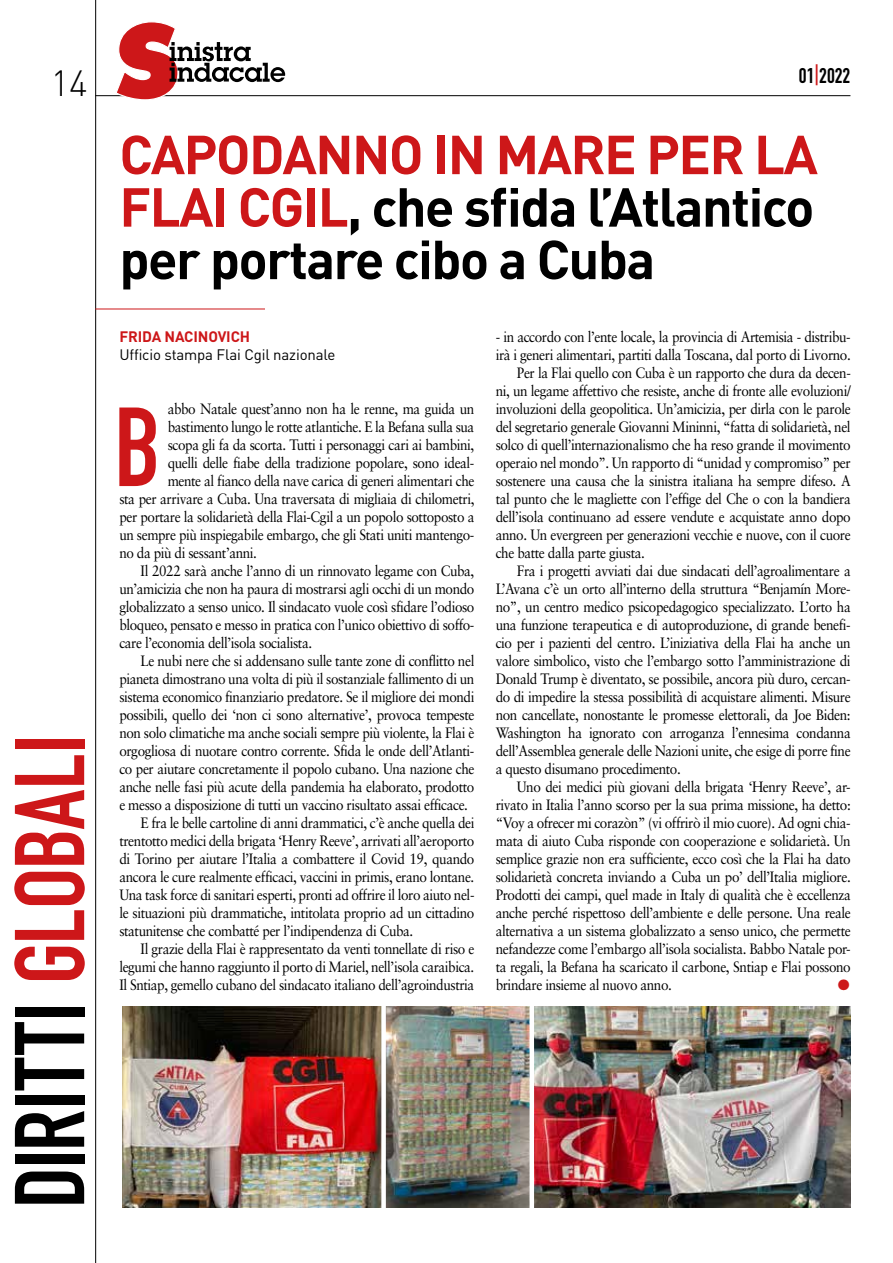
<style>
.page{position:relative;width:893px;height:1263px;background:#fff}
.page>*{position:absolute;margin:0;border:0;box-sizing:border-box;transform-origin:0 0}
.t1{font:110.25px "DIN Engschrift Std";color:#cd1719}
.t2{font:97.35px "DIN Engschrift Std";letter-spacing:-.005em;color:#000}
.t3{font:700 54px/52.5px "DIN";letter-spacing:-.03em;color:#000;text-align:justify}
.t4{font:300 36px "DIN";color:#000}
.t5{font:21px "DIN Engschrift Std";color:#000}
.t6{font:15px "Sabon";letter-spacing:-.03em;color:#000;scale:.9 1}
.t7{font:15px "DIN";letter-spacing:-.01em;color:#000}
.t8{font:700 15px "DIN";letter-spacing:-.01em;color:#cd1719}
.t9{font:15px "Zapf Dingbats";color:#cd1719}
.s1{color:#cd1719}
</style>
<div class="page">
<hr style="left:95px;top:95px;width:755px;height:1px;background:#000">
<svg style="left:115px;top:22px;width:170px;height:78px"></svg>
<hr style="left:95px;top:0;width:1px;height:1263px;background:#000">
<hr style="left:95px;top:309px;width:170px;height:1px;background:#cd1719">
<img style="left:122px;top:1007px;width:259px;height:200px">
<img style="left:386px;top:1007px;width:144px;height:200px">
<img style="left:534px;top:1007px;width:316px;height:200px">
<h3 class="t4" style="left:51px;top:61px;width:39px">14</h3>
<h2 class="t2" style="left:-7px;top:1208px;width:475px;rotate:-90deg">DIRITTI <span class="s1">GLOBALI</span></h2>
<h3 class="t5" style="left:799px;top:63px;width:53px">01<span class="s1">|</span>2022</h3>
<h3 class="t3" style="left:119px;top:126px;width:700px"><span class="s1">CAPODANNO IN MARE PER LA FLAI CGIL</span>, che sfida l’Atlantico per portare cibo a Cuba</h3>
<p class="t8" style="left:119px;top:327px;width:132px">FRIDA NACINOVICH</p>
<p class="t7" style="left:119px;top:345px;width:217px">Ufficio stampa Flai Cgil nazionale</p>
<h1 class="t1" style="left:114px;top:383px;width:48px">B</h1>
<p class="t6" style="left:168px;top:400px;width:342px">abbo Natale quest’anno non ha le renne, ma guida un</p>
<p class="t6" style="left:168px;top:418px;width:342px">bastimento lungo le rotte atlantiche. E la Befana sulla sua</p>
<p class="t6" style="left:168px;top:436px;width:342px">scopa gli fa da scorta. Tutti i personaggi cari ai bambini,</p>
<p class="t6" style="left:168px;top:454px;width:342px">quelli delle fiabe della tradizione popolare, sono ideal-</p>
<p class="t6" style="left:168px;top:472px;width:342px">mente al fianco della nave carica di generi alimentari che</p>
<p class="t6" style="left:119px;top:490px;width:396px">sta per arrivare a Cuba. Una traversata di migliaia di chilometri,</p>
<p class="t6" style="left:119px;top:508px;width:396px">per portare la solidarietà della Flai-Cgil a un popolo sottoposto a</p>
<p class="t6" style="left:119px;top:526px;width:396px">un sempre più inspiegabile embargo, che gli Stati uniti mantengo-</p>
<p class="t6" style="left:119px;top:544px;width:154px">no da più di sessant’anni.</p>
<p class="t6" style="left:141px;top:562px;width:372px">Il 2022 sarà anche l’anno di un rinnovato legame con Cuba,</p>
<p class="t6" style="left:119px;top:580px;width:396px">un’amicizia che non ha paura di mostrarsi agli occhi di un mondo</p>
<p class="t6" style="left:119px;top:598px;width:396px">globalizzato a senso unico. Il sindacato vuole così sfidare l’odioso</p>
<p class="t6" style="left:119px;top:616px;width:396px">bloqueo, pensato e messo in pratica con l’unico obiettivo di soffo-</p>
<p class="t6" style="left:119px;top:634px;width:216px">care l’economia dell’isola socialista.</p>
<p class="t6" style="left:141px;top:652px;width:372px">Le nubi nere che si addensano sulle tante zone di conflitto nel</p>
<p class="t6" style="left:119px;top:670px;width:396px">pianeta dimostrano una volta di più il sostanziale fallimento di un</p>
<p class="t6" style="left:119px;top:688px;width:396px">sistema economico finanziario predatore. Se il migliore dei mondi</p>
<p class="t6" style="left:119px;top:706px;width:396px">possibili, quello dei ‘non ci sono alternative’, provoca tempeste</p>
<p class="t6" style="left:119px;top:724px;width:396px">non solo climatiche ma anche sociali sempre più violente, la Flai è</p>
<p class="t6" style="left:119px;top:742px;width:396px">orgogliosa di nuotare contro corrente. Sfida le onde dell’Atlanti-</p>
<p class="t6" style="left:119px;top:760px;width:396px">co per aiutare concretamente il popolo cubano. Una nazione che</p>
<p class="t6" style="left:119px;top:778px;width:396px">anche nelle fasi più acute della pandemia ha elaborato, prodotto</p>
<p class="t6" style="left:119px;top:796px;width:389px">e messo a disposizione di tutti un vaccino risultato assai efficace.</p>
<p class="t6" style="left:141px;top:814px;width:372px">E fra le belle cartoline di anni drammatici, c’è anche quella dei</p>
<p class="t6" style="left:119px;top:832px;width:396px">trentotto medici della brigata ‘Henry Reeve’, arrivati all’aeroporto</p>
<p class="t6" style="left:119px;top:850px;width:396px">di Torino per aiutare l’Italia a combattere il Covid 19, quando</p>
<p class="t6" style="left:119px;top:868px;width:396px">ancora le cure realmente efficaci, vaccini in primis, erano lontane.</p>
<p class="t6" style="left:119px;top:886px;width:396px">Una task force di sanitari esperti, pronti ad offrire il loro aiuto nel-</p>
<p class="t6" style="left:119px;top:904px;width:396px">le situazioni più drammatiche, intitolata proprio ad un cittadino</p>
<p class="t6" style="left:119px;top:922px;width:328px">statunitense che combatté per l’indipendenza di Cuba.</p>
<p class="t6" style="left:141px;top:940px;width:372px">Il grazie della Flai è rappresentato da venti tonnellate di riso e</p>
<p class="t6" style="left:119px;top:958px;width:396px">legumi che hanno raggiunto il porto di Mariel, nell’isola caraibica.</p>
<p class="t6" style="left:119px;top:976px;width:396px">Il Sntiap, gemello cubano del sindacato italiano dell’agroindustria</p>
<p class="t6" style="left:496px;top:328px;width:396px">- in accordo con l’ente locale, la provincia di Artemisia - distribu-</p>
<p class="t6" style="left:496px;top:346px;width:396px">irà i generi alimentari, partiti dalla Toscana, dal porto di Livorno.</p>
<p class="t6" style="left:517px;top:364px;width:372px">Per la Flai quello con Cuba è un rapporto che dura da decen-</p>
<p class="t6" style="left:496px;top:382px;width:396px">ni, un legame affettivo che resiste, anche di fronte alle evoluzioni/</p>
<p class="t6" style="left:496px;top:400px;width:396px">involuzioni della geopolitica. Un’amicizia, per dirla con le parole</p>
<p class="t6" style="left:496px;top:418px;width:396px">del segretario generale Giovanni Mininni, “fatta di solidarietà, nel</p>
<p class="t6" style="left:496px;top:436px;width:396px">solco di quell’internazionalismo che ha reso grande il movimento</p>
<p class="t6" style="left:496px;top:454px;width:396px">operaio nel mondo”. Un rapporto di “unidad y compromiso” per</p>
<p class="t6" style="left:496px;top:472px;width:396px">sostenere una causa che la sinistra italiana ha sempre difeso. A</p>
<p class="t6" style="left:496px;top:490px;width:396px">tal punto che le magliette con l’effige del Che o con la bandiera</p>
<p class="t6" style="left:496px;top:508px;width:396px">dell’isola continuano ad essere vendute e acquistate anno dopo</p>
<p class="t6" style="left:496px;top:526px;width:396px">anno. Un evergreen per generazioni vecchie e nuove, con il cuore</p>
<p class="t6" style="left:496px;top:544px;width:167px">che batte dalla parte giusta.</p>
<p class="t6" style="left:517px;top:562px;width:372px">Fra i progetti avviati dai due sindacati dell’agroalimentare a</p>
<p class="t6" style="left:496px;top:580px;width:396px">L’Avana c’è un orto all’interno della struttura “Benjamín More-</p>
<p class="t6" style="left:496px;top:598px;width:396px">no”, un centro medico psicopedagogico specializzato. L’orto ha</p>
<p class="t6" style="left:496px;top:616px;width:396px">una funzione terapeutica e di autoproduzione, di grande benefi-</p>
<p class="t6" style="left:496px;top:634px;width:396px">cio per i pazienti del centro. L’iniziativa della Flai ha anche un</p>
<p class="t6" style="left:496px;top:652px;width:396px">valore simbolico, visto che l’embargo sotto l’amministrazione di</p>
<p class="t6" style="left:496px;top:670px;width:396px">Donald Trump è diventato, se possibile, ancora più duro, cercan-</p>
<p class="t6" style="left:496px;top:688px;width:396px">do di impedire la stessa possibilità di acquistare alimenti. Misure</p>
<p class="t6" style="left:496px;top:706px;width:396px">non cancellate, nonostante le promesse elettorali, da Joe Biden:</p>
<p class="t6" style="left:496px;top:724px;width:396px">Washington ha ignorato con arroganza l’ennesima condanna</p>
<p class="t6" style="left:496px;top:742px;width:396px">dell’Assemblea generale delle Nazioni unite, che esige di porre fine</p>
<p class="t6" style="left:496px;top:760px;width:207px">a questo disumano procedimento.</p>
<p class="t6" style="left:517px;top:778px;width:372px">Uno dei medici più giovani della brigata ‘Henry Reeve’, ar-</p>
<p class="t6" style="left:496px;top:796px;width:396px">rivato in Italia l’anno scorso per la sua prima missione, ha detto:</p>
<p class="t6" style="left:496px;top:814px;width:396px">“Voy a ofrecer mi corazòn” (vi offrirò il mio cuore). Ad ogni chia-</p>
<p class="t6" style="left:496px;top:832px;width:396px">mata di aiuto Cuba risponde con cooperazione e solidarietà. Un</p>
<p class="t6" style="left:496px;top:850px;width:396px">semplice grazie non era sufficiente, ecco così che la Flai ha dato</p>
<p class="t6" style="left:496px;top:868px;width:396px">solidarietà concreta inviando a Cuba un po’ dell’Italia migliore.</p>
<p class="t6" style="left:496px;top:886px;width:396px">Prodotti dei campi, quel made in Italy di qualità che è eccellenza</p>
<p class="t6" style="left:496px;top:904px;width:396px">anche perché rispettoso dell’ambiente e delle persone. Una reale</p>
<p class="t6" style="left:496px;top:922px;width:396px">alternativa a un sistema globalizzato a senso unico, che permette</p>
<p class="t6" style="left:496px;top:940px;width:396px">nefandezze come l’embargo all’isola socialista. Babbo Natale por-</p>
<p class="t6" style="left:496px;top:958px;width:396px">ta regali, la Befana ha scaricato il carbone, Sntiap e Flai possono</p>
<p class="t6" style="left:496px;top:976px;width:197px">brindare insieme al nuovo anno.</p>
<p class="t9" style="left:838px;top:978px;width:13px">●</p>
</div>
